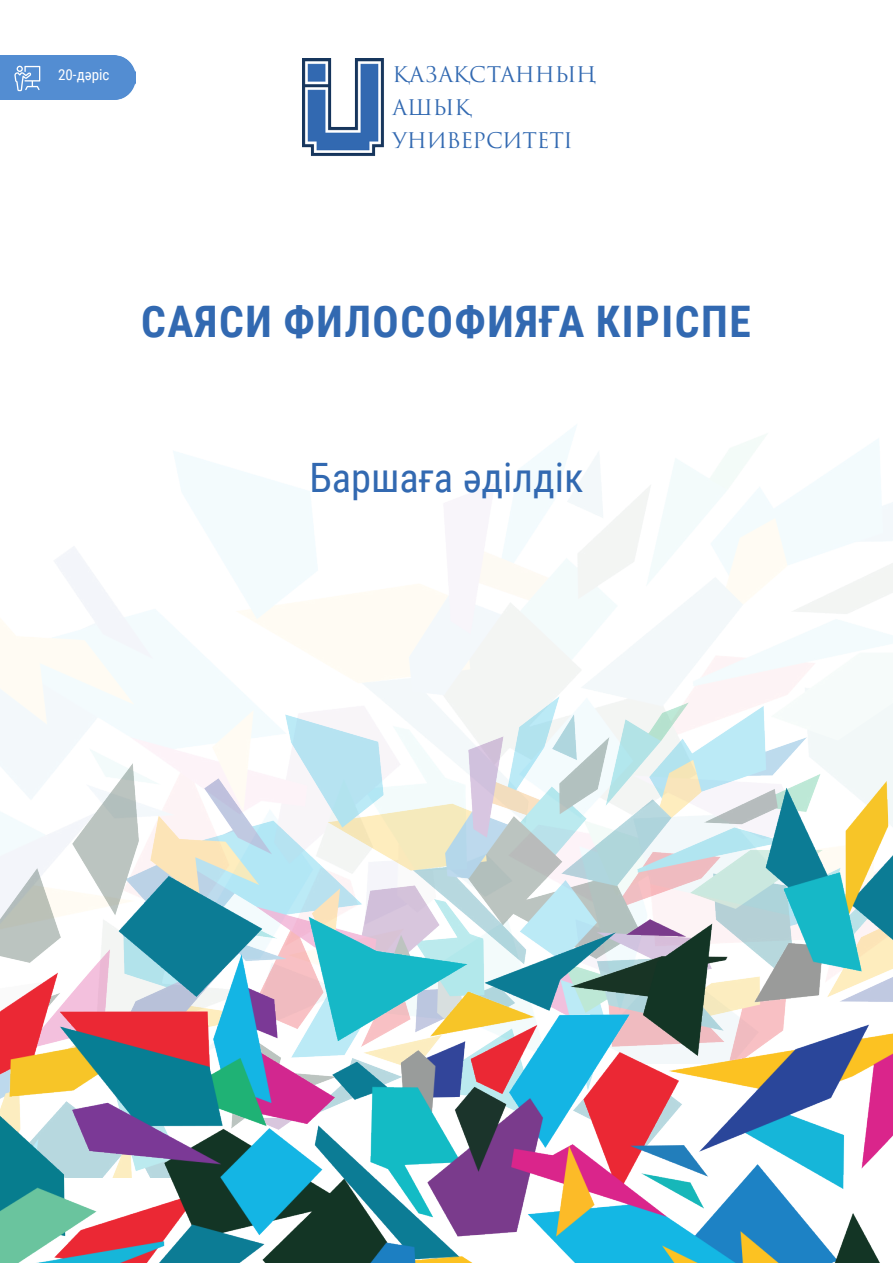
<style>
.page{position:relative;width:893px;height:1263px;background:#fff}
.page>*{position:absolute;margin:0;border:0;box-sizing:border-box;transform-origin:0 0}
.t1{font:700 43.5px "Roboto Condensed";letter-spacing:.035em;color:#3269b1}
.t2{font:40.5px "Roboto Condensed";color:#3269b1}
.t3{font:21px "Trajan Pro 3";letter-spacing:-.01em;color:#3269b1}
.t4{font:15px "Roboto Condensed";color:#fff}
</style>
<div class="page">
<img style="left:0;top:425px;width:893px;height:638px">
<img style="left:302px;top:58px;width:82px;height:98px">
<img style="left:0;top:696px;width:892px;height:33px">
<img style="left:0;top:729px;width:892px;height:534px">
<div style="left:0;top:55px;width:136px;height:45px;background:#538dd2"></div>
<svg style="left:14px;top:66px;width:26px;height:25px"></svg>
<p class="t4" style="left:58px;top:64px;width:53px">20-дәріс</p>
<p class="t3" style="left:393px;top:60px;width:205px">ҚАЗАҚСТАННЫҢ</p>
<p class="t3" style="left:393px;top:93px;width:80px">АШЫҚ</p>
<p class="t3" style="left:393px;top:126px;width:182px">УНИВЕРСИТЕТІ</p>
<p class="t1" style="left:141px;top:291px;width:611px">САЯСИ ФИЛОСОФИЯҒА КІРІСПЕ</p>
<p class="t2" style="left:309px;top:449px;width:276px">Баршаға әділдік</p>
</div>
